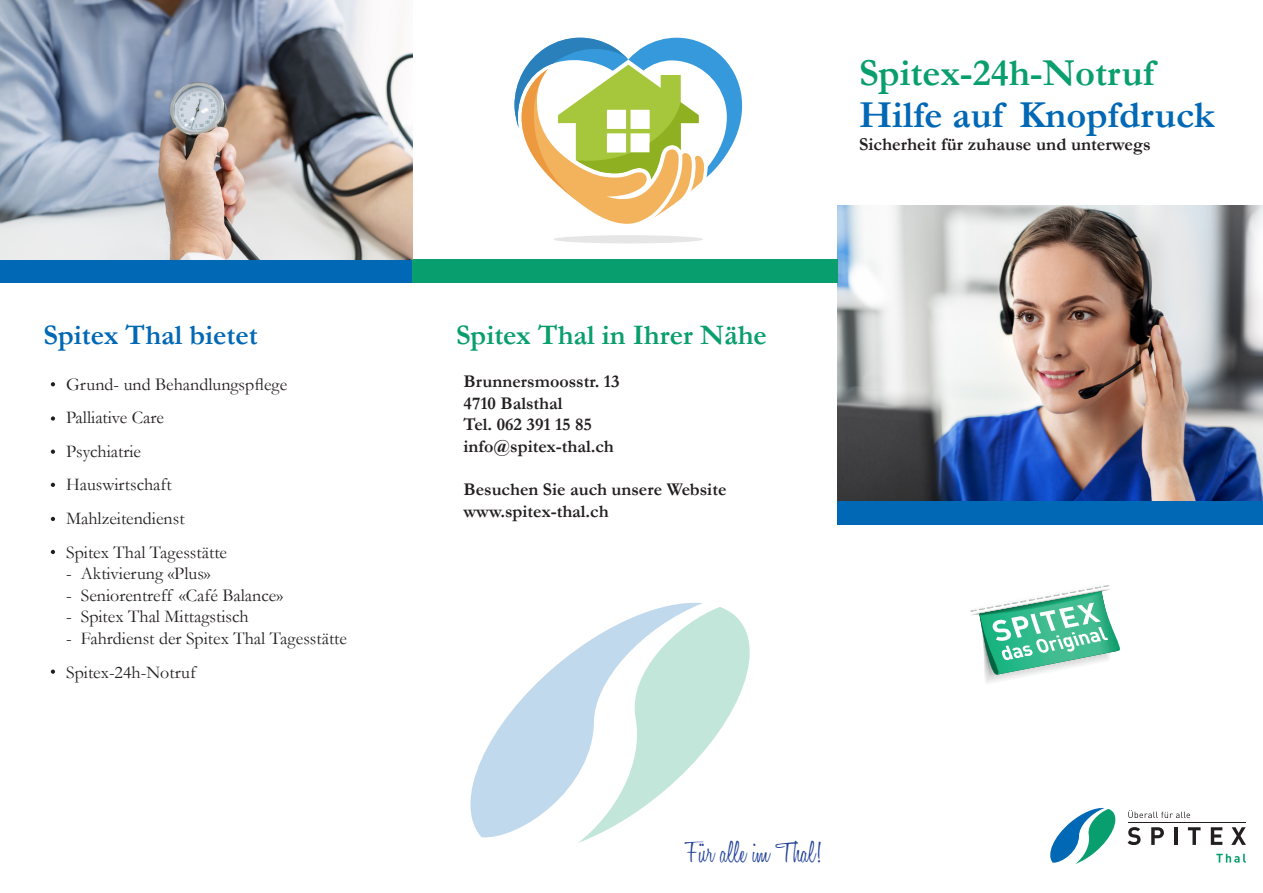
<style>
.page{position:relative;width:1263px;height:893px;background:#fff}
.page>*{position:absolute;margin:0;border:0;box-sizing:border-box;transform-origin:0 0}
.t1{font:700 38.4px "Garamond";color:#0168b5}
.t2{font:700 38.4px "Garamond";color:#099e6d}
.t3{font:300 30.9px "Honey Script";color:#244399}
.t4{font:700 28.5px "Garamond";color:#099e6d}
.t5{font:700 28.5px "Garamond";color:#0168b5}
.t6{font:700 18.3px "Garamond";color:#231f20}
.t7{font:18px "Garamond";color:#231f20}
.t8{font:700 18px "Garamond";color:#231f20}
</style>
<div class="page">
<svg style="left:1050px;top:808px;width:66px;height:56px"></svg>
<svg style="left:1127px;top:827px;width:13px;height:18px"></svg>
<svg style="left:1151px;top:827px;width:13px;height:18px"></svg>
<hr style="left:1174px;top:827px;width:4px;height:18px;background:#231f20">
<svg style="left:1188px;top:827px;width:12px;height:18px"></svg>
<svg style="left:1211px;top:827px;width:11px;height:18px"></svg>
<svg style="left:1231px;top:827px;width:15px;height:18px"></svg>
<hr style="left:1128px;top:822px;width:118px;height:1px;background:#231f20">
<svg style="left:1128px;top:810px;width:62px;height:8px"></svg>
<svg style="left:1216px;top:854px;width:30px;height:9px"></svg>
<img style="left:838px;top:206px;width:425px;height:296px">
<div style="left:0;top:259px;width:412px;height:24px;background:#0168b5"></div>
<div style="left:412px;top:259px;width:426px;height:24px;background:#099e6d"></div>
<svg style="left:578px;top:607px;width:172px;height:236px"></svg>
<svg style="left:470px;top:603px;width:233px;height:237px"></svg>
<img style="left:0;top:0;width:412px;height:259px">
<svg style="left:514px;top:38px;width:228px;height:186px"></svg>
<div style="left:553px;top:235px;width:150px;height:8px;background:#e6e6e6;border-radius:50%"></div>
<div style="left:838px;top:502px;width:425px;height:23px;background:#0168b5"></div>
<svg style="left:51px;top:416px;width:4px;height:5px"></svg>
<svg style="left:51px;top:382px;width:4px;height:4px"></svg>
<svg style="left:51px;top:450px;width:4px;height:4px"></svg>
<svg style="left:51px;top:517px;width:4px;height:4px"></svg>
<svg style="left:51px;top:483px;width:4px;height:4px"></svg>
<svg style="left:51px;top:550px;width:4px;height:4px"></svg>
<svg style="left:51px;top:669px;width:4px;height:5px"></svg>
<svg style="left:970px;top:585px;width:150px;height:98px"></svg>
<p class="t5" style="left:44px;top:316px;width:216px">Spitex Thal bietet</p>
<p class="t7" style="left:66px;top:372px;width:223px">Grund- und Behandlungspflege</p>
<p class="t7" style="left:66px;top:405px;width:100px">Palliative Care</p>
<p class="t7" style="left:66px;top:439px;width:76px">Psychiatrie</p>
<p class="t7" style="left:66px;top:473px;width:107px">Hauswirtschaft</p>
<p class="t7" style="left:66px;top:506px;width:120px">Mahlzeitendienst</p>
<p class="t7" style="left:66px;top:540px;width:163px">Spitex Thal Tagesstätte</p>
<p class="t7" style="left:66px;top:561px;width:146px">- Aktivierung «Plus»</p>
<p class="t7" style="left:66px;top:583px;width:218px">- Seniorentreff «Café Balance»</p>
<p class="t7" style="left:66px;top:605px;width:184px">- Spitex Thal Mittagstisch</p>
<p class="t7" style="left:66px;top:626px;width:282px">- Fahrdienst der Spitex Thal Tagesstätte</p>
<p class="t7" style="left:66px;top:660px;width:131px">Spitex-24h-Notruf</p>
<p class="t4" style="left:456px;top:316px;width:312px">Spitex Thal in Ihrer Nähe</p>
<p class="t8" style="left:464px;top:369px;width:157px">Brunnersmoosstr. 13</p>
<p class="t8" style="left:464px;top:391px;width:100px">4710 Balsthal</p>
<p class="t8" style="left:464px;top:412px;width:130px">Tel. 062 391 15 85</p>
<p class="t8" style="left:464px;top:434px;width:152px">info@spitex-thal.ch</p>
<p class="t8" style="left:464px;top:477px;width:264px">Besuchen Sie auch unsere Website</p>
<p class="t8" style="left:464px;top:499px;width:147px">www.spitex-thal.ch</p>
<p class="t2" style="left:859px;top:46px;width:297px">Spitex-24h-Notruf</p>
<p class="t1" style="left:859px;top:88px;width:357px">Hilfe auf Knopfdruck</p>
<p class="t6" style="left:859px;top:132px;width:293px">Sicherheit für zuhause und unterwegs</p>
<p class="t3" style="left:685px;top:833px;width:138px">Für alle im Thal!</p>
</div>
